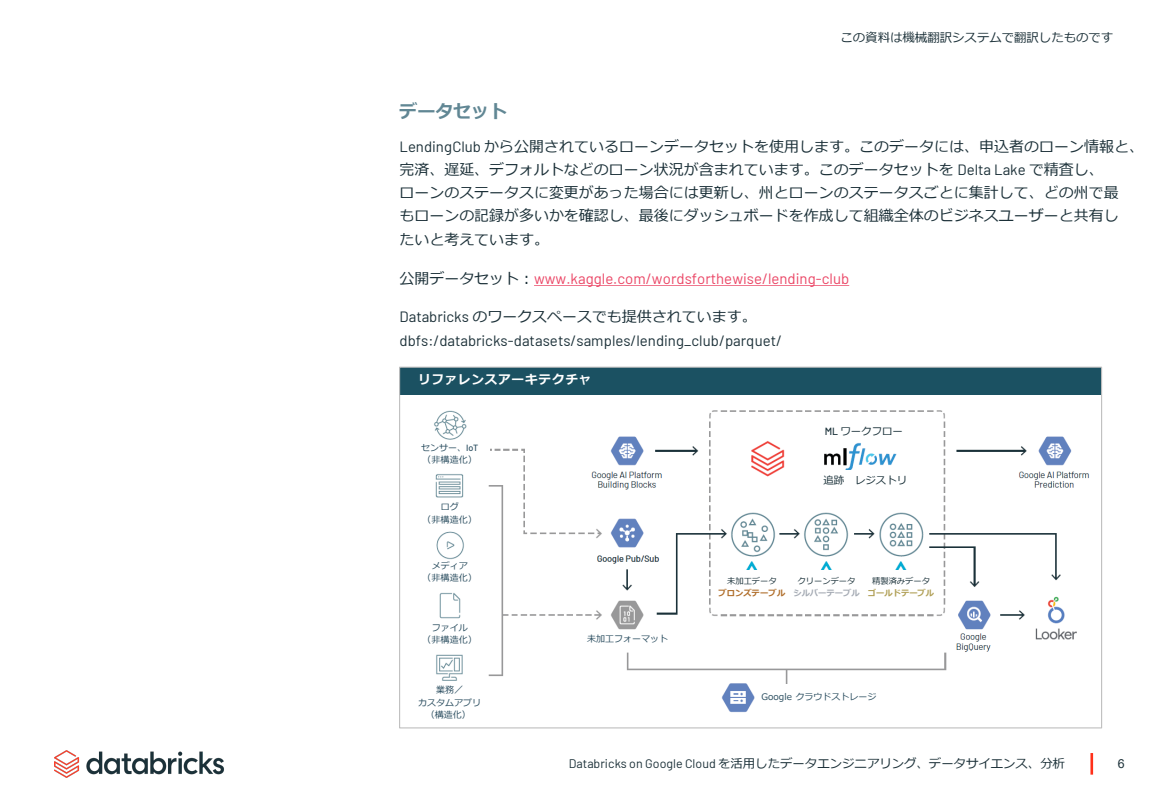
<style>
.page{position:relative;width:1170px;height:810px;background:#fff}
.page>*{position:absolute;margin:0;border:0;box-sizing:border-box;transform-origin:0 0}
.t1{font:700 18px "Meiryo";color:#618794}
.t2{font:15px/23.4px "Meiryo";color:#1b3038}
.t3{font:15px/23.5px "Barlow";color:#1b3038}
.t4{font:15px "Barlow";color:#eb4565}
.t5{font:700 12.6px "Meiryo";letter-spacing:.055em;color:#fff}
.t6{font:12.45px "Meiryo";color:#1b3038}
.t7{font:12.45px "Arial";color:#1b3038}
.t8{font:10.5px "Meiryo";color:#1a3139}
.t9{font:9px "Meiryo";color:#2a4d5f}
.t10{font:8.25px "Meiryo";color:#1a3139}
.t11{font:700 8.25px "Meiryo";color:#af6d29}
.t12{font:700 8.25px "Meiryo";color:#a5abb4}
.t13{font:700 8.25px "Meiryo";color:#b09f55}
.s1{font-family:"Barlow"}
.s2{font-family:"Meiryo";color:#1b3038}
.s3{font-family:"Meiryo"}
.s4{font-family:"Barlow";font-weight:500}
</style>
<div class="page">
<hr style="left:1090px;top:753px;width:3px;height:22px;background:#ff301a">
<img style="left:54px;top:750px;width:170px;height:27px">
<svg style="left:534px;top:285px;width:315px;height:1px"></svg>
<img style="left:400px;top:410px;width:702px;height:319px">
<div style="left:717px;top:571px;width:70px;height:37px;background:#fff"></div>
<div style="left:791px;top:571px;width:71px;height:37px;background:#fff"></div>
<div style="left:866px;top:571px;width:70px;height:37px;background:#fff"></div>
<div style="left:850px;top:470px;width:62px;height:22px;background:#fff"></div>
<div style="left:818px;top:470px;width:32px;height:22px;background:#fff"></div>
<div style="left:810px;top:421px;width:108px;height:21px;background:#fff"></div>
<div style="left:579px;top:630px;width:97px;height:17px;background:#fff"></div>
<div style="left:409px;top:442px;width:81px;height:25px;background:#fff"></div>
<div style="left:409px;top:501px;width:81px;height:25px;background:#fff"></div>
<div style="left:409px;top:560px;width:81px;height:25px;background:#fff"></div>
<div style="left:409px;top:622px;width:81px;height:24px;background:#fff"></div>
<div style="left:409px;top:684px;width:81px;height:37px;background:#fff"></div>
<div style="left:400px;top:367px;width:702px;height:28px;background:#1b5162"></div>
<div style="left:756px;top:684px;width:131px;height:25px;background:#fff"></div>
<p class="t6" style="left:840px;top:29px;width:274px">この資料は機械翻訳システムで翻訳したものです</p>
<p class="t1" style="left:400px;top:99px;width:109px">データセット</p>
<p class="t2" style="left:400px;top:135px;width:746px"><span class="s1">LendingClub</span> から公開されているローンデータセットを使用します。このデータには、申込者のローン情報と、完済、遅延、デフォルトなどのローン状況が含まれています。このデータセットを <span class="s1">Delta Lake</span> で精査し、<br>ローンのステータスに変更があった場合には更新し、州とローンのステータスごとに集計して、どの州で最<br>もローンの記録が多いかを確認し、最後にダッシュボードを作成して組織全体のビジネスユーザーと共有し<br>たいと考えています。</p>
<p class="t4" style="left:400px;top:267px;width:451px"><span class="s2">公開データセット：</span>www.kaggle.com/wordsforthewise/lending-club</p>
<p class="t3" style="left:400px;top:304px;width:384px">Databricks <span class="s3">のワークスペースでも提供されています。</span>dbfs:/databricks-datasets/samples/lending_club/parquet/</p>
<p class="t5" style="left:418px;top:371px;width:175px">リファレンスアーキテクチャ</p>
<p class="t9" style="left:421px;top:441px;width:59px">センサー、<span class="s4">IoT</span></p>
<p class="t9" style="left:422px;top:454px;width:56px">（非構造化）</p>
<p class="t9" style="left:441px;top:501px;width:19px">ログ</p>
<p class="t9" style="left:422px;top:513px;width:56px">（非構造化）</p>
<p class="t9" style="left:432px;top:559px;width:37px">メディア</p>
<p class="t9" style="left:422px;top:572px;width:56px">（非構造化）</p>
<p class="t9" style="left:432px;top:622px;width:37px">ファイル</p>
<p class="t9" style="left:422px;top:634px;width:56px">（非構造化）</p>
<p class="t9" style="left:436px;top:684px;width:28px">業務／</p>
<p class="t9" style="left:418px;top:696px;width:64px">カスタムアプリ</p>
<p class="t9" style="left:426px;top:709px;width:46px">（構造化）</p>
<p class="t9" style="left:587px;top:632px;width:82px">未加工フォーマット</p>
<p class="t8" style="left:825px;top:424px;width:80px"><span class="s4">ML</span> ワークフロー</p>
<p class="t8" style="left:823px;top:473px;width:22px">追跡</p>
<p class="t8" style="left:855px;top:473px;width:54px">レジストリ</p>
<p class="t10" style="left:727px;top:576px;width:51px">未加工データ</p>
<p class="t11" style="left:719px;top:587px;width:68px">ブロンズテーブル</p>
<p class="t10" style="left:798px;top:576px;width:59px">クリーンデータ</p>
<p class="t12" style="left:793px;top:587px;width:68px">シルバーテーブル</p>
<p class="t10" style="left:872px;top:576px;width:59px">精製済みデータ</p>
<p class="t13" style="left:868px;top:587px;width:68px">ゴールドテーブル</p>
<p class="t9" style="left:762px;top:690px;width:116px">Google クラウドストレージ</p>
<p class="t6" style="left:569px;top:755px;width:498px"><span class="s1">Databricks on Google Cloud</span> を活用したデータエンジニアリング、データサイエンス、分析</p>
<p class="t7" style="left:1118px;top:755px;width:8px">6</p>
</div>
